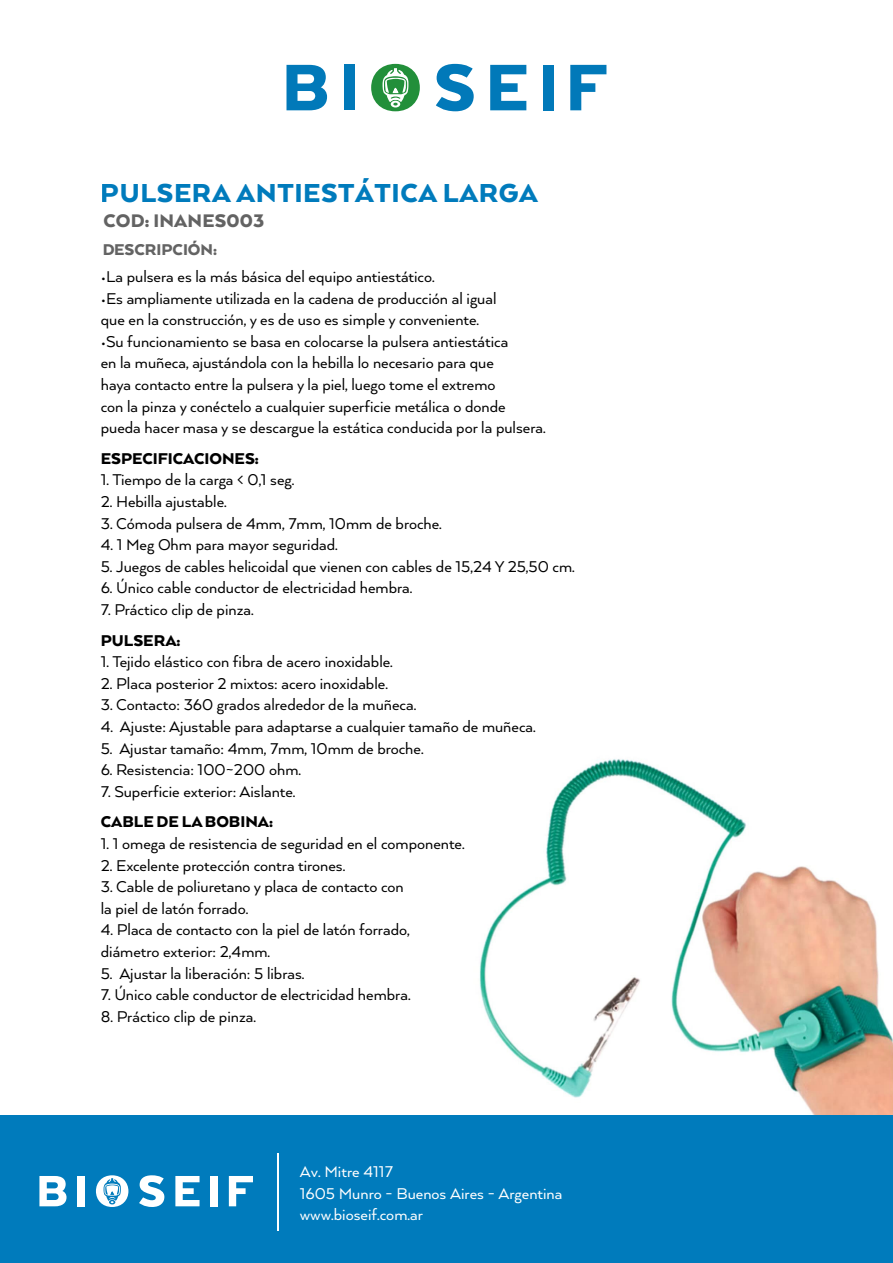
<style>
.page{position:relative;width:893px;height:1263px;background:#fff}
.page>*{position:absolute;margin:0;border:0;box-sizing:border-box;transform-origin:0 0}
.t1{font:900 30px "Arquitecta";letter-spacing:.02em;color:#007bbc}
.t2{font:900 21px "Arquitecta";letter-spacing:.01em;color:#636363}
.t3{font:18px/21.6px "Arquitecta";color:#000}
.t4{font:18px/21.6px "Arquitecta";color:#fff}
.t5{font:900 18px "Arquitecta";color:#000}
.t6{font:900 18px "Arquitecta";color:#636363}
</style>
<div class="page">
<img style="left:479px;top:759px;width:414px;height:356px">
<svg style="left:286px;top:65px;width:41px;height:45px"></svg>
<div style="left:344px;top:65px;width:11px;height:45px;background:#0179b9"></div>
<svg style="left:436px;top:64px;width:38px;height:47px"></svg>
<svg style="left:490px;top:65px;width:36px;height:45px"></svg>
<div style="left:543px;top:65px;width:11px;height:45px;background:#0179b9"></div>
<svg style="left:570px;top:65px;width:36px;height:45px"></svg>
<div style="left:371px;top:64px;width:49px;height:47px;background:#228f3a;border-radius:50%"></div>
<svg style="left:391px;top:101px;width:9px;height:7px"></svg>
<svg style="left:382px;top:68px;width:26px;height:38px"></svg>
<div style="left:0;top:1115px;width:893px;height:148px;background:#007bbc"></div>
<hr style="left:277px;top:1154px;width:2px;height:77px;background:#fff">
<svg style="left:39px;top:1176px;width:28px;height:30px"></svg>
<div style="left:78px;top:1176px;width:7px;height:30px;background:#fff"></div>
<svg style="left:139px;top:1175px;width:25px;height:32px"></svg>
<svg style="left:175px;top:1176px;width:25px;height:30px"></svg>
<div style="left:210px;top:1176px;width:8px;height:30px;background:#fff"></div>
<svg style="left:229px;top:1176px;width:24px;height:30px"></svg>
<div style="left:96px;top:1175px;width:32px;height:32px;background:#fff;border-radius:50%"></div>
<svg style="left:104px;top:1178px;width:17px;height:26px"></svg>
<h1 class="t1" style="left:101px;top:174px;width:438px">PULSERA ANTIESTÁTICA LARGA</h1>
<p class="t2" style="left:104px;top:207px;width:162px">COD: INANES003</p>
<p class="t6" style="left:102px;top:238px;width:116px">DESCRIPCIÓN:</p>
<p class="t3" style="left:101px;top:265px;width:335px">•La pulsera es la más básica del equipo antiestático.</p>
<p class="t3" style="left:101px;top:287px;width:397px">•Es ampliamente utilizada en la cadena de producción al igual que en la construcción, y es de uso es simple y conveniente.</p>
<p class="t3" style="left:101px;top:330px;width:446px">•Su funcionamiento se basa en colocarse la pulsera antiestática<br>en la muñeca, ajustándola con la hebilla lo necesario para que<br>haya contacto entre la pulsera y la piel, luego tome el extremo<br>con la pinza y conéctelo a cualquier superficie metálica o donde pueda hacer masa y se descargue la estática conducida por la pulsera.</p>
<p class="t5" style="left:101px;top:447px;width:160px">ESPECIFICACIONES:</p>
<p class="t3" style="left:101px;top:468px;width:195px">1. Tiempo de la carga &lt; 0,1 seg.</p>
<p class="t3" style="left:101px;top:490px;width:127px">2. Hebilla ajustable.</p>
<p class="t3" style="left:101px;top:512px;width:343px">3. Cómoda pulsera de 4mm, 7mm, 10mm de broche.</p>
<p class="t3" style="left:101px;top:533px;width:238px">4. 1 Meg Ohm para mayor seguridad.</p>
<p class="t3" style="left:101px;top:555px;width:475px">5. Juegos de cables helicoidal que vienen con cables de 15,24 Y 25,50 cm.</p>
<p class="t3" style="left:101px;top:576px;width:313px">6. Único cable conductor de electricidad hembra.</p>
<p class="t3" style="left:101px;top:598px;width:154px">7. Práctico clip de pinza.</p>
<p class="t5" style="left:101px;top:629px;width:81px">PULSERA:</p>
<p class="t3" style="left:101px;top:650px;width:294px">1. Tejido elástico con fibra de acero inoxidable.</p>
<p class="t3" style="left:101px;top:672px;width:289px">2. Placa posterior 2 mixtos: acero inoxidable.</p>
<p class="t3" style="left:101px;top:693px;width:317px">3. Contacto: 360 grados alrededor de la muñeca.</p>
<p class="t3" style="left:101px;top:715px;width:436px">4. Ajuste: Ajustable para adaptarse a cualquier tamaño de muñeca.</p>
<p class="t3" style="left:101px;top:737px;width:324px">5. Ajustar tamaño: 4mm, 7mm, 10mm de broche.</p>
<p class="t3" style="left:101px;top:758px;width:202px">6. Resistencia: 100~200 ohm.</p>
<p class="t3" style="left:101px;top:780px;width:196px">7. Superficie exterior: Aislante.</p>
<p class="t5" style="left:101px;top:811px;width:174px">CABLE DE LA BOBINA:</p>
<p class="t3" style="left:101px;top:832px;width:365px">1. 1 omega de resistencia de seguridad en el componente.</p>
<p class="t3" style="left:101px;top:854px;width:246px">2. Excelente protección contra tirones.</p>
<p class="t3" style="left:101px;top:875px;width:304px">3. Cable de poliuretano y placa de contacto con la piel de latón forrado.</p>
<p class="t3" style="left:101px;top:918px;width:310px">4. Placa de contacto con la piel de latón forrado, diámetro exterior: 2,4mm.</p>
<p class="t3" style="left:101px;top:962px;width:205px">5. Ajustar la liberación: 5 libras.</p>
<p class="t3" style="left:101px;top:983px;width:311px">7. Único cable conductor de electricidad hembra.</p>
<p class="t3" style="left:101px;top:1005px;width:157px">8. Práctico clip de pinza.</p>
<p class="t4" style="left:300px;top:1160px;width:264px">Av. Mitre 4117<br>1605 Munro - Buenos Aires - Argentina www.bioseif.com.ar</p>
</div>
